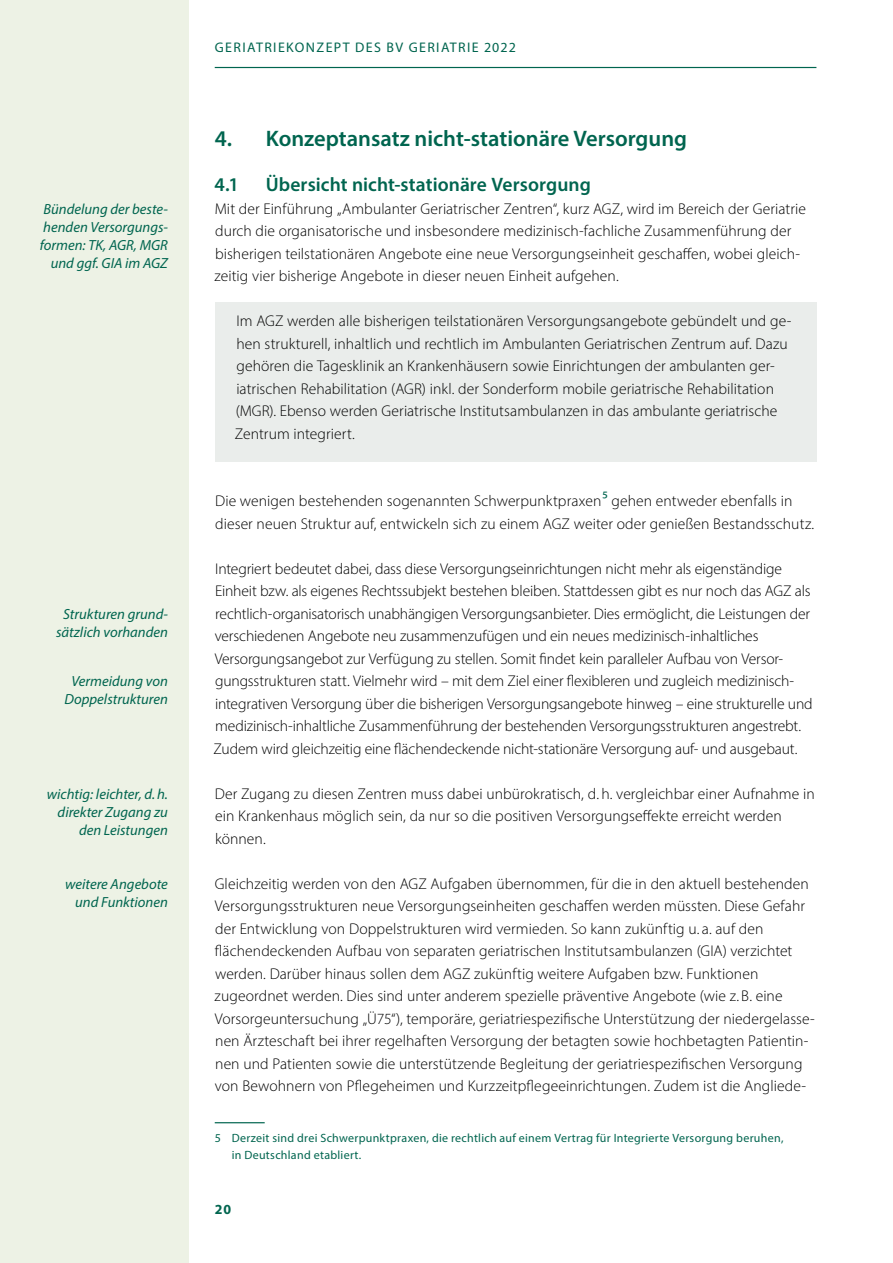
<style>
.page{position:relative;width:893px;height:1263px;background:#fff}
.page>*{position:absolute;margin:0;border:0;box-sizing:border-box;transform-origin:0 0}
.t1{font:600 22.5px "Myriad Pro";color:#00654f}
.t2{font:600 19.5px "Myriad Pro";letter-spacing:.005em;color:#00654f}
.t3{font:300 15.6px/22.5px "Myriad Pro";color:#000}
.t4{font:italic 14.7px/18px "Myriad Pro";color:#00654f;text-align:right}
.t5{font:13.95px "Myriad Pro";letter-spacing:.1em;color:#00654f}
.t6{font:700 13.95px "Myriad Pro";color:#00654f}
.t7{font:12px/16.5px "Myriad Pro";letter-spacing:.025em;color:#00654f}
.s1{font-weight:400;font-size:17.25px;color:#00654f}
</style>
<div class="page">
<div style="left:0;top:0;width:189px;height:1263px;background:#edf2e5"></div>
<hr style="left:215px;top:67px;width:601px;height:1px;background:#00654f">
<div style="left:215px;top:302px;width:601px;height:159px;background:#eaedeb"></div>
<hr style="left:215px;top:1122px;width:50px;height:1px;background:#00654f">
<p class="t4" style="left:40px;top:200px;width:130px">Bündelung der beste&shy;henden Versorgungs&shy;formen: TK, AGR, MGR und ggf. GIA im AGZ</p>
<p class="t4" style="left:56px;top:605px;width:113px;text-align:center">Strukturen grund&shy;sätzlich vorhanden</p>
<p class="t4" style="left:64px;top:672px;width:105px;text-align:center">Vermeidung von<br>Doppelstrukturen</p>
<p class="t4" style="left:47px;top:785px;width:123px">wichtig: leichter, d.h. direkter Zugang zu den Leistungen</p>
<p class="t4" style="left:65px;top:875px;width:104px">weitere Angebote und Funktionen</p>
<p class="t5" style="left:215px;top:39px;width:303px">GERIATRIEKONZEPT DES BV GERIATRIE 2022</p>
<h1 class="t1" style="left:215px;top:124px;width:474px">4. Konzeptansatz nicht-stationäre Versorgung</h1>
<p class="t2" style="left:215px;top:172px;width:26px">4.1</p>
<p class="t2" style="left:266px;top:172px;width:327px">Übersicht nicht-stationäre Versorgung</p>
<p class="t3" style="left:215px;top:197px;width:593px">Mit der Einführung „Ambulanter Geriatrischer Zentren“, kurz AGZ, wird im Bereich der Geriatrie durch die organisatorische und insbesondere medizinisch-fachliche Zusammenführung der bisherigen teilstationären Angebote eine neue Versorgungseinheit geschaffen, wobei gleich&shy;zeitig vier bisherige Angebote in dieser neuen Einheit aufgehen.</p>
<p class="t3" style="left:235px;top:310px;width:558px">Im AGZ werden alle bisherigen teilstationären Versorgungsangebote gebündelt und ge&shy;hen strukturell, inhaltlich und rechtlich im Ambulanten Geriatrischen Zentrum auf. Dazu gehören die Tagesklinik an Krankenhäusern sowie Einrichtungen der ambulanten ger&shy;iatrischen Rehabilitation (AGR) inkl. der Sonderform mobile geriatrische Rehabilitation (MGR). Ebenso werden Geriatrische Institutsambulanzen in das ambulante geriatrische Zentrum integriert.</p>
<p class="t3" style="left:215px;top:490px;width:601px">Die wenigen bestehenden sogenannten Schwerpunktpraxen<span class="s1">5</span> gehen entweder ebenfalls in dieser neuen Struktur auf, entwickeln sich zu einem AGZ weiter oder genießen Bestandsschutz.</p>
<p class="t3" style="left:214px;top:557px;width:601px">Integriert bedeutet dabei, dass diese Versorgungseinrichtungen nicht mehr als eigenständige Einheit bzw. als eigenes Rechtssubjekt bestehen bleiben. Stattdessen gibt es nur noch das AGZ als rechtlich-organisatorisch unabhängigen Versorgungsanbieter. Dies ermöglicht, die Leistungen der verschiedenen Angebote neu zusammenzufügen und ein neues medizinisch-inhaltliches Versorgungsangebot zur Verfügung zu stellen. Somit findet kein paralleler Aufbau von Versor&shy;gungsstrukturen statt. Vielmehr wird – mit dem Ziel einer flexibleren und zugleich medizinisch&shy;integrativen Versorgung über die bisherigen Versorgungsangebote hinweg – eine strukturelle und medizinisch-inhaltliche Zusammenführung der bestehenden Versorgungsstrukturen angestrebt.<br>Zudem wird gleichzeitig eine flächendeckende nicht-stationäre Versorgung auf- und ausgebaut.</p>
<p class="t3" style="left:215px;top:782px;width:602px">Der Zugang zu diesen Zentren muss dabei unbürokratisch, d. h. vergleichbar einer Aufnahme in ein Krankenhaus möglich sein, da nur so die positiven Versorgungseffekte erreicht werden können.</p>
<p class="t3" style="left:215px;top:872px;width:602px">Gleichzeitig werden von den AGZ Aufgaben übernommen, für die in den aktuell bestehenden Versorgungsstrukturen neue Versorgungseinheiten geschaffen werden müssten. Diese Gefahr der Entwicklung von Doppelstrukturen wird vermieden. So kann zukünftig u. a. auf den flächendeckenden Aufbau von separaten geriatrischen Institutsambulanzen (GIA) verzichtet werden. Darüber hinaus sollen dem AGZ zukünftig weitere Aufgaben bzw. Funktionen zugeordnet werden. Dies sind unter anderem spezielle präventive Angebote (wie z. B. eine Vorsorgeuntersuchung „Ü75“), temporäre, geriatriespezifische Unterstützung der niedergelasse&shy;nen Ärzteschaft bei ihrer regelhaften Versorgung der betagten sowie hochbetagten Patientin&shy;nen und Patienten sowie die unterstützende Begleitung der geriatriespezifischen Versorgung von Bewohnern von Pflegeheimen und Kurzzeitpflegeeinrichtungen. Zudem ist die Angliede-</p>
<p class="t7" style="left:232px;top:1130px;width:553px;text-indent:-17px">5 Derzeit sind drei Schwerpunktpraxen, die rechtlich auf einem Vertrag für Integrierte Versorgung beruhen, in Deutschland etabliert.</p>
<p class="t6" style="left:215px;top:1200px;width:18px">20</p>
</div>
